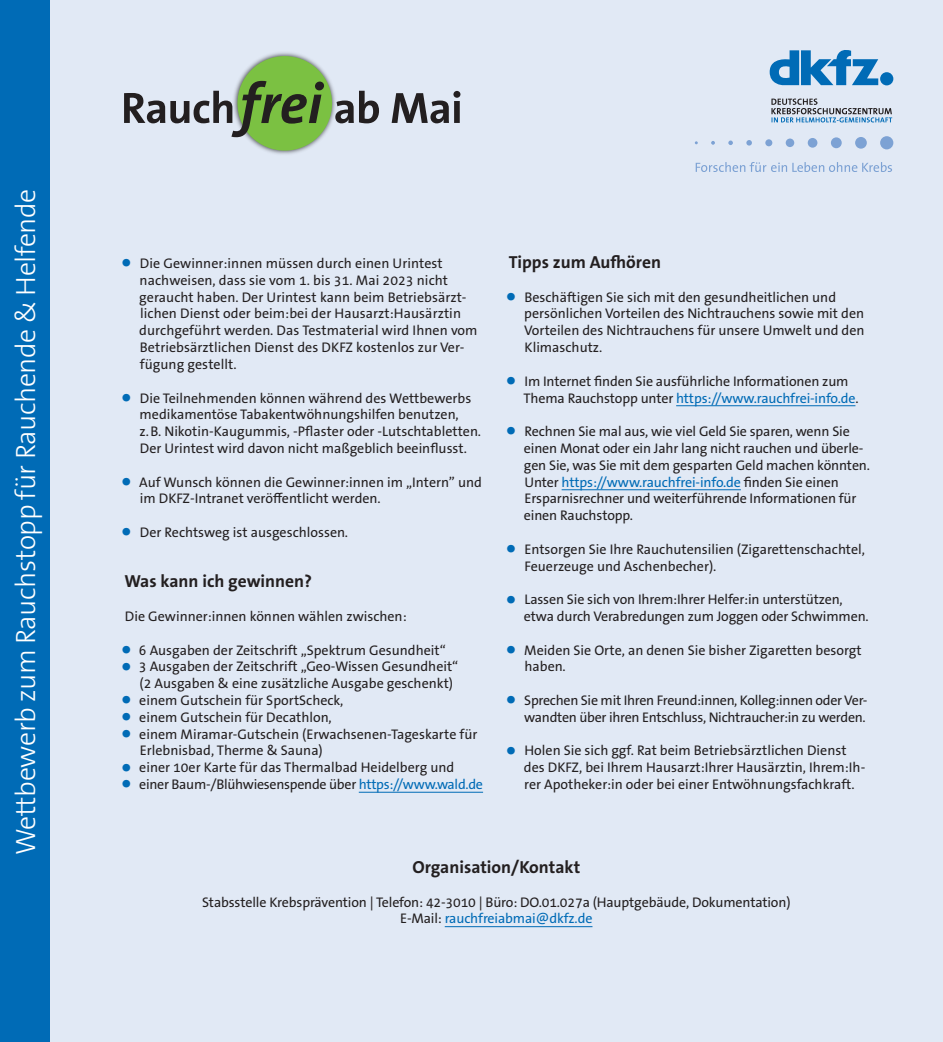
<style>
.page{position:relative;width:943px;height:1042px;background:#e1e9f5}
.page>*{position:absolute;margin:0;border:0;box-sizing:border-box;transform-origin:0 0}
.t1{font:300 28px "The Sans B W3";letter-spacing:-.015em;color:#fff}
.Headline1{font:700 17.5px "The Sans B W7";color:#231f20}
.text{font:14px/16.8px "The Sans B W5 Plain";color:#231f20}
.text-2{font:14px/16.8px "The Sans B W5 Plain";letter-spacing:-.02em;color:#231f20;text-align:right}
.Text{font:14px "The Sans B W5 Plain";color:#231f20}
.s1{font-size:31.5px;color:#006bb6}
.s2{color:#006bb6}
</style>
<div class="page">
<div style="left:0;top:0;width:50px;height:1042px;background:#006bb6"></div>
<svg style="left:769px;top:50px;width:124px;height:35px"></svg>
<svg style="left:694px;top:136px;width:199px;height:13px"></svg>
<svg style="left:771px;top:99px;width:121px;height:23px"></svg>
<svg style="left:695px;top:162px;width:197px;height:10px"></svg>
<img style="left:233px;top:52px;width:102px;height:102px">
<div style="left:237px;top:56px;width:95px;height:95px;background:#7bc142;border-radius:50%"></div>
<svg style="left:124px;top:81px;width:200px;height:56px"></svg>
<svg style="left:335px;top:91px;width:44px;height:32px"></svg>
<svg style="left:391px;top:91px;width:69px;height:32px"></svg>
<hr style="left:359px;top:792px;width:124px;height:1px;background:#006bb6">
<hr style="left:676px;top:405px;width:179px;height:1px;background:#006bb6">
<hr style="left:561px;top:489px;width:180px;height:1px;background:#006bb6">
<hr style="left:445px;top:926px;width:147px;height:1px;background:#006bb6">
<p class="t1" style="left:8px;top:855px;width:668px;rotate:-90deg">Wettbewerb zum Rauchstopp für Rauchende &amp; Helfende</p>
<p class="text" style="left:139px;top:255px;width:340px;text-indent:-19px"><span class="s1">•</span> Die Gewinner:innen müssen durch einen Urintest nachweisen, dass sie vom 1. bis 31. Mai 2023 nicht geraucht haben. Der Urintest kann beim Betriebsärzt&shy;lichen Dienst oder beim:bei der Hausarzt:Hausärztin durchgeführt werden. Das Testmaterial wird Ihnen vom Betriebsärztlichen Dienst des DKFZ kostenlos zur Ver&shy;fügung gestellt.</p>
<p class="text" style="left:139px;top:389px;width:343px;text-indent:-20px"><span class="s1">•</span> Die Teilnehmenden können während des Wettbewerbs medikamentöse Tabakentwöhnungshilfen benutzen, z.B. Nikotin-Kaugummis, -Pflaster oder -Lutschtabletten.<br>Der Urintest wird davon nicht maßgeblich beeinflusst.</p>
<p class="text" style="left:140px;top:473px;width:343px;text-indent:-20px"><span class="s1">•</span> Auf Wunsch können die Gewinner:innen im „Intern” und im DKFZ-Intranet veröffentlicht werden.</p>
<p class="text" style="left:120px;top:524px;width:230px"><span class="s1">•</span> Der Rechtsweg ist ausgeschlossen.</p>
<p class="Headline1" style="left:124px;top:570px;width:189px">Was kann ich gewinnen?</p>
<p class="Text" style="left:125px;top:607px;width:283px">Die Gewinner:innen können wählen zwischen:</p>
<p class="text" style="left:120px;top:641px;width:327px"><span class="s1">•</span> 6 Ausgaben der Zeitschrift „Spektrum Gesundheit“</p>
<p class="text" style="left:140px;top:658px;width:320px;text-indent:-20px"><span class="s1">•</span> 3 Ausgaben der Zeitschrift „Geo-Wissen Gesundheit“ (2 Ausgaben &amp; eine zusätzliche Ausgabe geschenkt)</p>
<p class="text" style="left:120px;top:692px;width:225px"><span class="s1">•</span> einem Gutschein für SportScheck,</p>
<p class="text" style="left:120px;top:709px;width:213px"><span class="s1">•</span> einem Gutschein für Decathlon,</p>
<p class="text" style="left:140px;top:725px;width:339px;text-indent:-20px"><span class="s1">•</span> einem Miramar-Gutschein (Erwachsenen-Tageskarte für<br>Erlebnisbad, Therme &amp; Sauna)</p>
<p class="text" style="left:120px;top:759px;width:336px"><span class="s1">•</span> einer 10er Karte für das Thermalbad Heidelberg und</p>
<p class="text-2" style="left:120px;top:776px;width:365px"><span class="s1">•</span> einer Baum-/Blühwiesenspende über <span class="s2">https://www.wald.de</span></p>
<p class="Headline1" style="left:509px;top:251px;width:154px">Tipps zum Aufhören</p>
<p class="text" style="left:524px;top:289px;width:342px;text-indent:-20px"><span class="s1">•</span> Beschäftigen Sie sich mit den gesundheitlichen und persönlichen Vorteilen des Nichtrauchens sowie mit den Vorteilen des Nichtrauchens für unsere Umwelt und den Klimaschutz.</p>
<p class="text" style="left:523px;top:373px;width:337px;text-indent:-19px"><span class="s1">•</span> Im Internet finden Sie ausführliche Informationen zum<br>Thema Rauchstopp unter <span class="s2">https://www.rauchfrei-info.de</span>.</p>
<p class="text" style="left:524px;top:423px;width:347px;text-indent:-19px"><span class="s1">•</span> Rechnen Sie mal aus, wie viel Geld Sie sparen, wenn Sie einen Monat oder ein Jahr lang nicht rauchen und überle&shy;gen Sie, was Sie mit dem gesparten Geld machen könnten.<br>Unter <span class="s2">https://www.rauchfrei-info.de</span> finden Sie einen Ersparnisrechner und weiterführende Informationen für einen Rauchstopp.</p>
<p class="text" style="left:524px;top:541px;width:342px;text-indent:-20px"><span class="s1">•</span> Entsorgen Sie Ihre Rauchutensilien (Zigarettenschachtel,<br>Feuerzeuge und Aschenbecher).</p>
<p class="text" style="left:524px;top:591px;width:346px;text-indent:-19px"><span class="s1">•</span> Lassen Sie sich von Ihrem:Ihrer Helfer:in unterstützen, etwa durch Verabredungen zum Joggen oder Schwimmen.</p>
<p class="text" style="left:524px;top:641px;width:338px;text-indent:-20px"><span class="s1">•</span> Meiden Sie Orte, an denen Sie bisher Zigaretten besorgt haben.</p>
<p class="text-2" style="left:504px;top:692px;width:364px"><span class="s1">•</span> Sprechen Sie mit Ihren Freund:innen, Kolleg:innen oder Ver&shy;wandten über ihren Entschluss, Nichtraucher:in zu werden.</p>
<p class="text" style="left:524px;top:742px;width:343px;text-indent:-19px"><span class="s1">•</span> Holen Sie sich ggf. Rat beim Betriebsärztlichen Dienst des DKFZ, bei Ihrem Hausarzt:Ihrer Hausärztin, Ihrem:Ih&shy;rer Apotheker:in oder bei einer Entwöhnungsfachkraft.</p>
<p class="Headline1" style="left:412px;top:856px;width:169px">Organisation/Kontakt</p>
<p class="text" style="left:202px;top:893px;width:590px;text-align:center">Stabsstelle Krebsprävention | Telefon: 42-3010 | Büro: DO.01.027a (Hauptgebäude, Dokumentation)<br>E-Mail: <span class="s2">rauchfreiabmai@dkfz.de</span></p>
</div>
